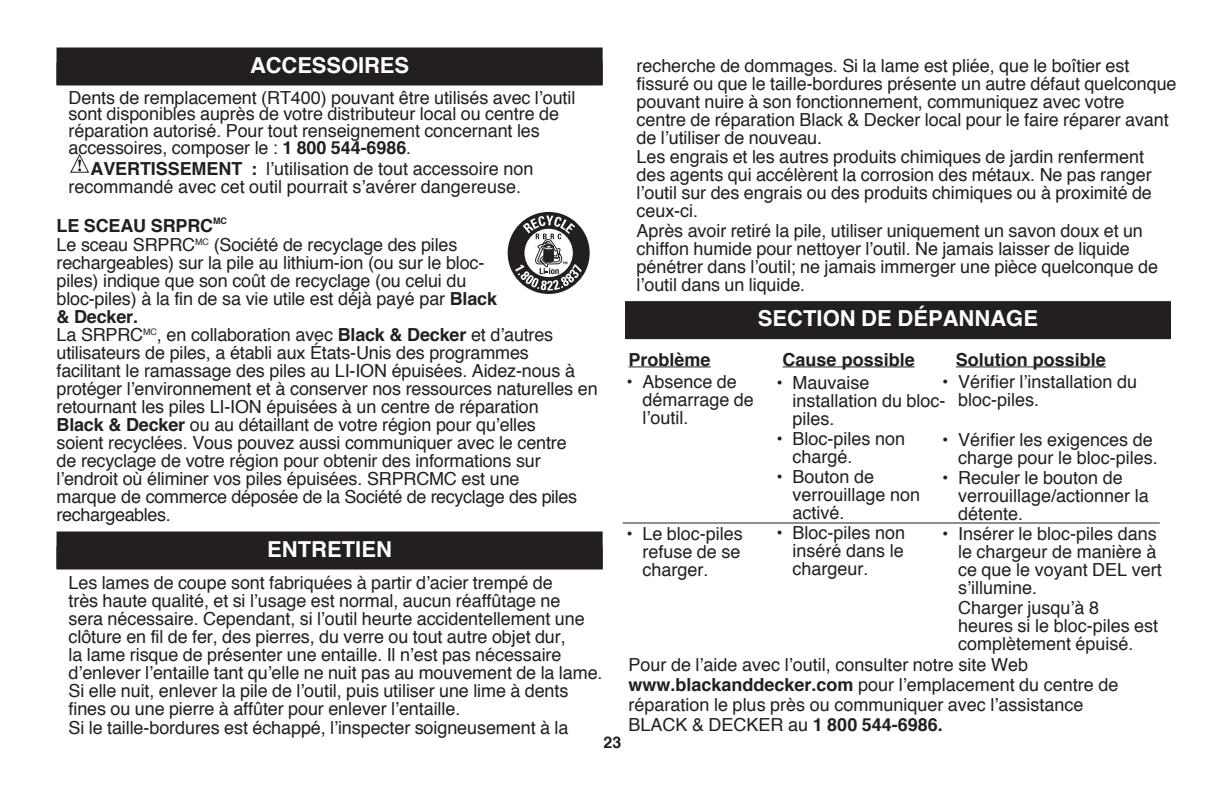
<style>
.page{position:relative;width:1224px;height:792px;background:#fff}
.page>*{position:absolute;margin:0;border:0;box-sizing:border-box;transform-origin:0 0}
.t1{font:700 22px "Helvetica";color:#fff}
.t2{font:18px/18px "Helvetica";letter-spacing:-.005em;color:#231f20}
.t3{font:700 18px "Helvetica";color:#231f20}
.t4{font:700 16px "Helvetica";color:#231f20}
.t5{font:700 9px "Helvetica";color:#231f20}
.s1{font-weight:700}
</style>
<div class="page">
<div style="left:57px;top:48px;width:546px;height:38px;background:#231f20"></div>
<div style="left:57px;top:532px;width:546px;height:38px;background:#231f20"></div>
<svg style="left:70px;top:153px;width:19px;height:20px"></svg>
<div style="left:509px;top:213px;width:80px;height:80px;background:#231f20;border-radius:50%"></div>
<div style="left:508px;top:212px;width:82px;height:82px;border:2px solid #231f20;border-radius:50%"></div>
<svg style="left:515px;top:215px;width:67px;height:76px"></svg>
<div style="left:625px;top:301px;width:546px;height:38px;background:#231f20"></div>
<hr style="left:629px;top:366px;width:82px;height:1px;background:#231f20">
<hr style="left:783px;top:366px;width:132px;height:1px;background:#231f20">
<hr style="left:956px;top:366px;width:150px;height:1px;background:#231f20">
<hr style="left:623px;top:522px;width:537px;height:2px;background:#231f20">
<p class="t1" style="left:250px;top:47px;width:32px">ACCE</p>
<p class="t1" style="left:312px;top:47px;width:99px">SSOIRES</p>
<p class="t2" style="left:69px;top:89px;width:508px;line-height:17px">Dents de remplacement (RT400) pouvant être utilisés avec l’outil sont disponibles auprès de votre distributeur local ou centre de réparation autorisé. Pour tout renseignement concernant les accessoires, composer le : <span class="s1">1 800 544-6986</span>.</p>
<p class="t2" style="left:69px;top:160px;width:466px;text-indent:22px"><span class="s1">AVERTISSEMENT :</span> l’utilisation de tout accessoire non recommandé avec cet outil pourrait s’avérer dangereuse.</p>
<p class="t3" style="left:57px;top:212px;width:144px">Le sceau SRPRC</p>
<p class="t5" style="left:213px;top:213px;width:15px">MC</p>
<p class="t2" style="left:57px;top:236px;width:543px">Le sceau SRPRC<sup>MC</sup> (Société de recyclage des piles<br>rechargeables) sur la pile au lithium-ion (ou sur le bloc-<br>piles) indique que son coût de recyclage (ou celui du<br>bloc-piles) à la fin de sa vie utile est déjà payé par <span class="s1">Black<br>&amp; Decker.<br></span>La SRPRC<sup>MC</sup>, en collaboration avec <span class="s1">Black &amp; Decker</span> et d’autres utilisateurs de piles, a établi aux États-Unis des programmes facilitant le ramassage des piles au LI-ION épuisées. Aidez-nous à protéger l’environnement et à conserver nos ressources naturelles en retournant les piles LI-ION épuisées à un centre de réparation<br><span class="s1">Black &amp; Decker</span> ou au détaillant de votre région pour qu’elles<br>soient recyclées. Vous pouvez aussi communiquer avec le centre<br>de recyclage de votre région pour obtenir des informations sur l’endroit où éliminer vos piles épuisées. SRPRCMC est une<br>marque de commerce déposée de la Société de recyclage des piles rechargeables.</p>
<p class="t1" style="left:267px;top:531px;width:126px">Entreti en</p>
<p class="t2" style="left:69px;top:574px;width:536px">Les lames de coupe sont fabriquées à partir d’acier trempé de<br>très haute qualité, et si l’usage est normal, aucun réaffûtage ne<br>sera nécessaire. Cependant, si l’outil heurte accidentellement une clôture en fil de fer, des pierres, du verre ou tout autre objet dur,<br>la lame risque de présenter une entaille. Il n’est pas nécessaire d’enlever l’entaille tant qu’elle ne nuit pas au mouvement de la lame.<br>Si elle nuit, enlever la pile de l’outil, puis utiliser une lime à dents fines ou une pierre à affûter pour enlever l’entaille.</p>
<p class="t2" style="left:69px;top:720px;width:501px">Si le taille-bordures est échappé, l’inspecter soigneusement à la</p>
<p class="t2" style="left:637px;top:57px;width:541px">recherche de dommages. Si la lame est pliée, que le boîtier est fissuré ou que le taille-bordures présente un autre défaut quelconque pouvant nuire à son fonctionnement, communiquez avec votre centre de réparation Black &amp; Decker local pour le faire réparer avant de l’utiliser de nouveau.</p>
<p class="t2" style="left:637px;top:149px;width:517px">Les engrais et les autres produits chimiques de jardin renferment des agents qui accélèrent la corrosion des métaux. Ne pas ranger l’outil sur des engrais ou des produits chimiques ou à proximité de ceux-ci.</p>
<p class="t2" style="left:637px;top:223px;width:523px">Après avoir retiré la pile, utiliser uniquement un savon doux et un chiffon humide pour nettoyer l’outil. Ne jamais laisser de liquide pénétrer dans l’outil; ne jamais immerger une pièce quelconque de l’outil dans un liquide.</p>
<p class="t1" style="left:758px;top:301px;width:282px">Section de dépannage</p>
<p class="t3" style="left:629px;top:345px;width:84px">Problème</p>
<p class="t3" style="left:783px;top:345px;width:134px">Cause possible</p>
<p class="t3" style="left:956px;top:345px;width:152px">Solution possible</p>
<p class="t2" style="left:642px;top:373px;width:113px;text-indent:-16px">• Absence de démarrage de l’outil.</p>
<p class="t2" style="left:958px;top:373px;width:181px;text-indent:-16px">• Vérifier l’installation du bloc-piles.</p>
<p class="t2" style="left:942px;top:431px;width:217px;text-align:right">• Vérifier les exigences de charge pour le bloc-piles.</p>
<p class="t2" style="left:958px;top:469px;width:192px;text-indent:-16px">• Reculer le bouton de verrouillage/actionner la détente.</p>
<p class="t2" style="left:958px;top:525px;width:205px;text-indent:-16px">• Insérer le bloc-piles dans le chargeur de manière à ce que le voyant DEL vert s’illumine.</p>
<p class="t2" style="left:958px;top:599px;width:202px">Charger jusqu’à 8 heures si le bloc-piles est complètement épuisé.</p>
<p class="t2" style="left:793px;top:374px;width:154px;text-indent:-16px">• Mauvaise installation du bloc&shy;piles.</p>
<p class="t2" style="left:793px;top:430px;width:114px;text-indent:-16px">• Bloc-piles non chargé.</p>
<p class="t2" style="left:793px;top:468px;width:129px;text-indent:-16px">• Bouton de verrouillage non activé.</p>
<p class="t2" style="left:793px;top:524px;width:114px;text-align:justify;text-indent:-16px">• Bloc-piles non inséré dans le chargeur.</p>
<p class="t2" style="left:642px;top:525px;width:102px;text-indent:-16px">• Le bloc-piles refuse de se charger.</p>
<p class="t2" style="left:628px;top:655px;width:491px;line-height:20px">Pour de l’aide avec l’outil, consulter notre site Web <span class="s1">www.blackanddecker.com</span> pour l’emplacement du centre de réparation le plus près ou communiquer avec l’assistance BLACK &amp; DECKER au <span class="s1">1 800 544-6986.</span></p>
<p class="t4" style="left:604px;top:729px;width:19px">23</p>
</div>
